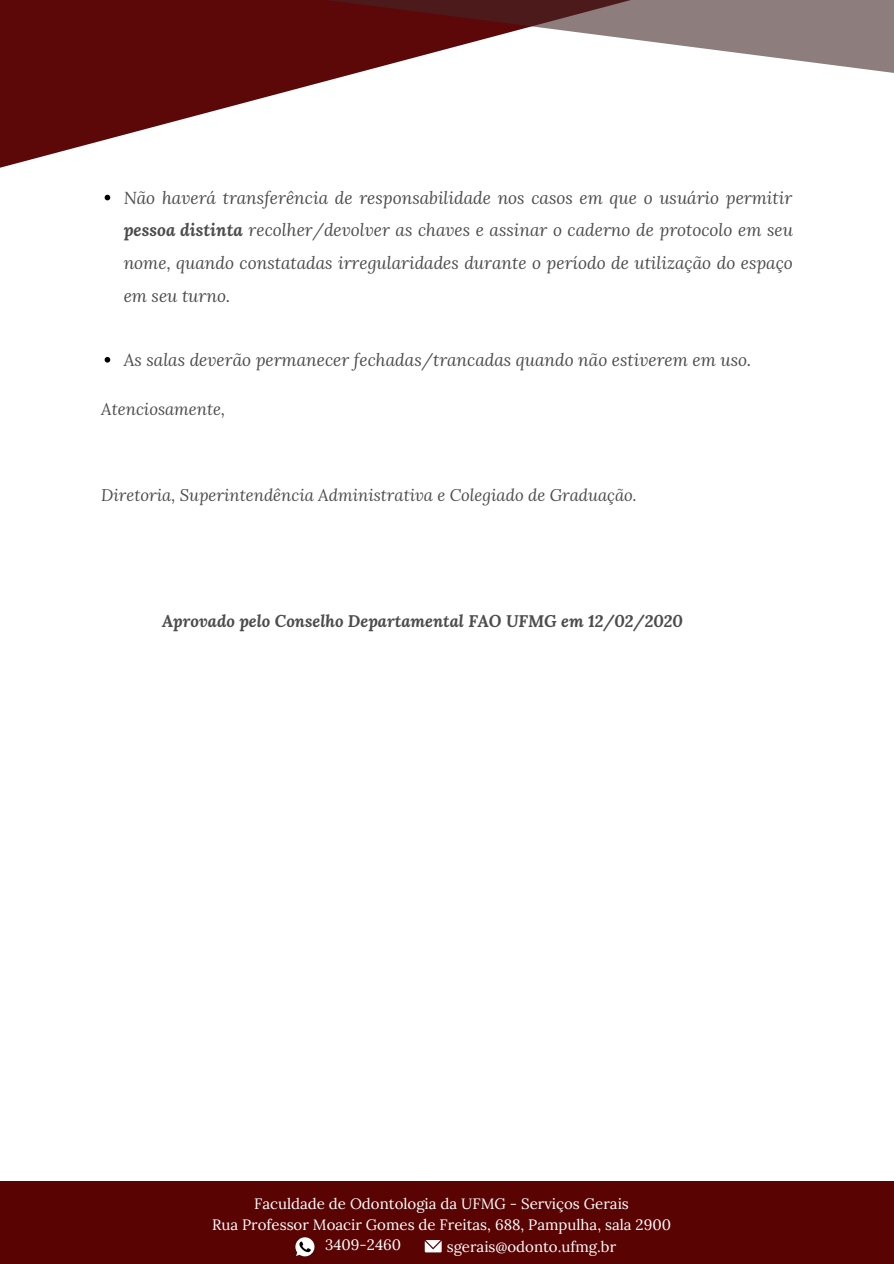
<style>
.page{position:relative;width:894px;height:1264px;background:#fff}
.page>*{position:absolute;margin:0;border:0;box-sizing:border-box;transform-origin:0 0}
.t1{font:italic 17.25px/32.7px "Lora";color:#4c4c4c;text-align:justify}
.t2{font:italic 16.65px "Lora";color:#4c4c4c}
.t3{font:italic 700 16.65px "Lora";color:#4c4c4c}
.t4{font:15px/21.5px "Lora";color:#fff;text-align:center}
.s1{font-weight:700}
</style>
<div class="page">
<div style="left:0;top:1181px;width:893px;height:82px;background:#590303"></div>
<svg style="left:0;top:0;width:356px;height:168px;fill:#5c0808"></svg>
<svg style="left:323px;top:0;width:570px;height:73px"></svg>
<svg style="left:105px;top:195px;width:5px;height:5px"></svg>
<svg style="left:105px;top:357px;width:5px;height:5px"></svg>
<svg style="left:424px;top:1240px;width:17px;height:12px"></svg>
<svg style="left:295px;top:1237px;width:19px;height:19px"></svg>
<p class="t1" style="left:124px;top:181px;width:670px">Não haverá transferência de responsabilidade nos casos em que o usuário permitir <span class="s1">pessoa distinta</span> recolher/devolver as chaves e assinar o caderno de protocolo em seu nome, quando constatadas irregularidades durante o período de utilização do espaço em seu turno.</p>
<p class="t1" style="left:124px;top:343px;width:628px">As salas deverão permanecer fechadas/trancadas quando não estiverem em uso.</p>
<p class="t2" style="left:101px;top:398px;width:125px">Atenciosamente,</p>
<p class="t2" style="left:101px;top:484px;width:537px">Diretoria, Superintendência Administrativa e Colegiado de Graduação.</p>
<p class="t3" style="left:162px;top:609px;width:522px">Aprovado pelo Conselho Departamental FAO UFMG em 12/02/2020</p>
<p class="t4" style="left:212px;top:1192px;width:460px">Faculdade de Odontologia da UFMG - Serviços Gerais<br>Rua Professor Moacir Gomes de Freitas, 688, Pampulha, sala 2900</p>
<p class="t4" style="left:325px;top:1234px;width:78px">3409-2460</p>
<p class="t4" style="left:446px;top:1235px;width:171px">sgerais@odonto.ufmg.br</p>
</div>
